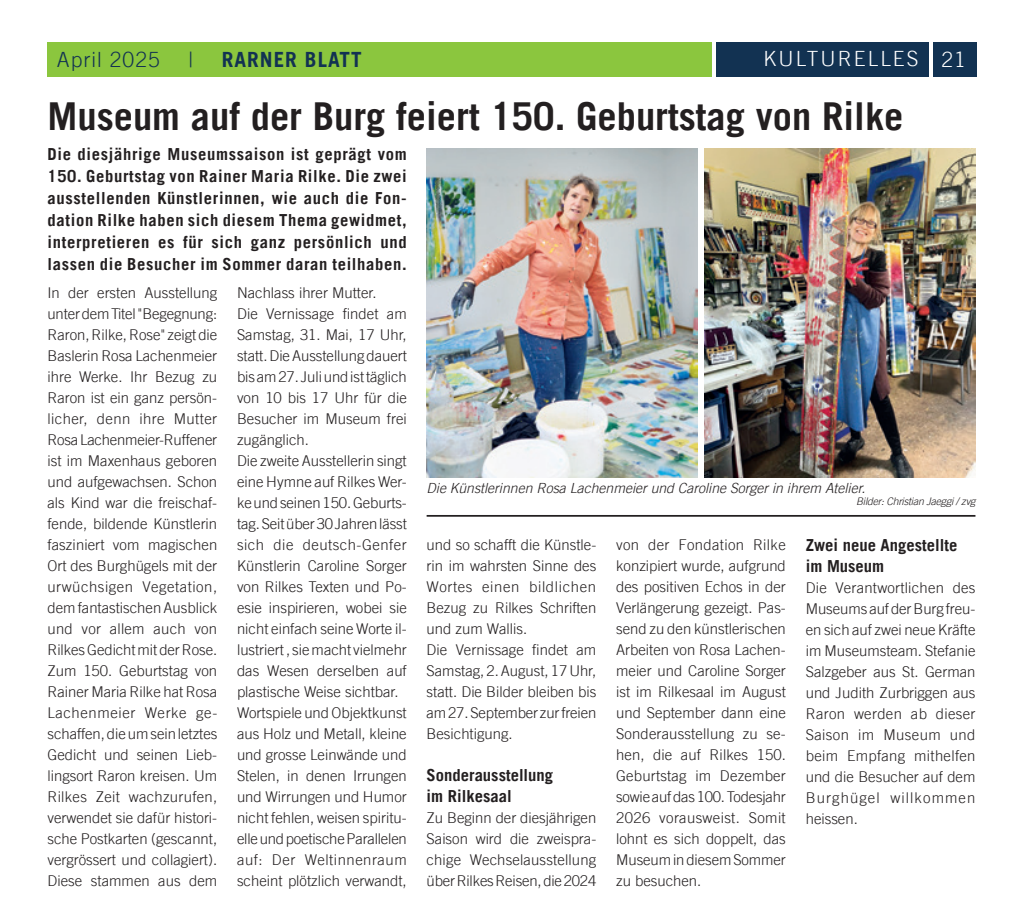
<style>
.page{position:relative;width:1021px;height:923px;background:#fff}
.page>*{position:absolute;margin:0;border:0;box-sizing:border-box;transform-origin:0 0}
.t1{font:700 38.5px "Trade Gothic LT";color:#231f20}
.t2{font:300 21px "Trade Gothic LT";letter-spacing:.1em;color:#fff}
.t3{font:700 21px "Trade Gothic LT";letter-spacing:.05em;color:#123252}
.t4{font:300 21px "Trade Gothic LT";letter-spacing:.05em;color:#123252}
.t5{font:700 16.62px/21.9px "Trade Gothic LT";color:#231f20}
.t6{font:300 14.88px/21px "Trade Gothic LT";color:#231f20;text-align:justify}
.t7{font:italic 300 14px "Trade Gothic LT";color:#231f20}
.t8{font:italic 300 10.5px "Trade Gothic LT";letter-spacing:-.02em;color:#231f20}
</style>
<div class="page">
<div style="left:47px;top:42px;width:664px;height:35px;background:#8bc63e"></div>
<div style="left:716px;top:42px;width:212px;height:35px;background:#123252"></div>
<div style="left:933px;top:42px;width:43px;height:35px;background:#123252"></div>
<img style="left:426px;top:148px;width:271px;height:330px">
<img style="left:705px;top:148px;width:270px;height:330px">
<hr style="left:426px;top:515px;width:549px;height:2px;background:#231f20">
<h2 class="t4" style="left:57px;top:47px;width:104px">April 2025</h2>
<h2 class="t4" style="left:188px;top:47px;width:6px">|</h2>
<h2 class="t3" style="left:222px;top:46px;width:141px">RARNER BLATT</h2>
<h2 class="t2" style="left:763px;top:46px;width:204px">KULTURELLES 21</h2>
<h1 class="t1" style="left:47px;top:93px;width:857px">Museum auf der Burg feiert 150. Geburtstag von Rilke</h1>
<p class="t5" style="left:47px;top:143px;width:361px;text-align:justify">Die diesjährige Museumssaison ist geprägt vom 150. Geburtstag von Rainer Maria Rilke. Die zwei ausstellenden Künstlerinnen, wie auch die Fon&shy;dation Rilke haben sich diesem Thema gewidmet, interpretieren es für sich ganz persönlich und lassen die Besucher im Sommer daran teilhaben.</p>
<p class="t6" style="left:47px;top:282px;width:171px">In der ersten Ausstellung unter dem Titel "Begegnung:<br>Raron, Rilke, Rose" zeigt die Baslerin Rosa Lachenmeier ihre Werke. Ihr Bezug zu Raron ist ein ganz persön&shy;licher, denn ihre Mutter Rosa Lachenmeier-Ruffener ist im Maxenhaus geboren und aufgewachsen. Schon als Kind war die freischaf&shy;fende, bildende Künstlerin fasziniert vom magischen Ort des Burghügels mit der urwüchsigen Vegetation, dem fantastischen Ausblick und vor allem auch von Rilkes Gedicht mit der Rose.<br>Zum 150. Geburtstag von Rainer Maria Rilke hat Rosa Lachenmeier Werke ge&shy;schaffen, die um sein letztes Gedicht und seinen Lieb&shy;lingsort Raron kreisen. Um Rilkes Zeit wachzurufen, verwendet sie dafür histori&shy;sche Postkarten (gescannt, vergrössert und collagiert).<br>Diese stammen aus dem</p>
<p class="t6" style="left:237px;top:282px;width:171px;text-align:left">Nachlass ihrer Mutter.<br>Die Vernissage findet am<br>Samstag, 31. Mai, 17 Uhr, statt. Die Ausstellung dauert bis am 27. Juli und ist täglich von 10 bis 17 Uhr für die<br>Besucher im Museum frei zugänglich.<br>Die zweite Ausstellerin singt eine Hymne auf Rilkes Wer&shy;ke und seinen 150. Geburts&shy;tag. Seit über 30 Jahren lässt sich die deutsch-Genfer<br>Künstlerin Caroline Sorger von Rilkes Texten und Po&shy;esie inspirieren, wobei sie nicht einfach seine Worte il&shy;lustriert , sie macht vielmehr das Wesen derselben auf plastische Weise sichtbar.<br>Wortspiele und Objektkunst aus Holz und Metall, kleine und grosse Leinwände und<br>Stelen, in denen Irrungen und Wirrungen und Humor nicht fehlen, weisen spiritu&shy;elle und poetische Parallelen auf: Der Weltinnenraum scheint plötzlich verwandt,</p>
<p class="t7" style="left:426px;top:479px;width:440px">Die Künstlerinnen Rosa Lachenmeier und Caroline Sorger in ihrem Atelier.</p>
<p class="t8" style="left:856px;top:495px;width:121px">Bilder: Christian Jaeggi / zvg</p>
<p class="t6" style="left:616px;top:534px;width:171px">von der Fondation Rilke konzipiert wurde, aufgrund des positiven Echos in der Verlängerung gezeigt. Pas&shy;send zu den künstlerischen Arbeiten von Rosa Lachen&shy;meier und Caroline Sorger ist im Rilkesaal im August und September dann eine Sonderausstellung zu se&shy;hen, die auf Rilkes 150.<br>Geburtstag im Dezember sowie auf das 100. Todesjahr 2026 vorausweist. Somit lohnt es sich doppelt, das Museum in diesem Sommer zu besuchen.</p>
<p class="t5" style="left:805px;top:534px;width:153px;line-height:21px">Zwei neue Angestellte im Museum</p>
<p class="t6" style="left:426px;top:534px;width:171px;text-align:left">und so schafft die Künstle&shy;rin im wahrsten Sinne des<br>Wortes einen bildlichen<br>Bezug zu Rilkes Schriften und zum Wallis.<br>Die Vernissage findet am<br>Samstag, 2. August, 17 Uhr, statt. Die Bilder bleiben bis am 27. September zur freien<br>Besichtigung.</p>
<p class="t5" style="left:426px;top:764px;width:128px;line-height:21px">Sonderausstellung im Rilkesaal</p>
<p class="t6" style="left:426px;top:807px;width:171px">Zu Beginn der diesjährigen Saison wird die zweispra&shy;chige Wechselausstellung über Rilkes Reisen, die 2024</p>
<p class="t6" style="left:805px;top:577px;width:171px">Die Verantwortlichen des Museums auf der Burg freu&shy;en sich auf zwei neue Kräfte im Museumsteam. Stefanie Salzgeber aus St. German und Judith Zurbriggen aus Raron werden ab dieser Saison im Museum und beim Empfang mithelfen und die Besucher auf dem Burghügel willkommen heissen.</p>
</div>
